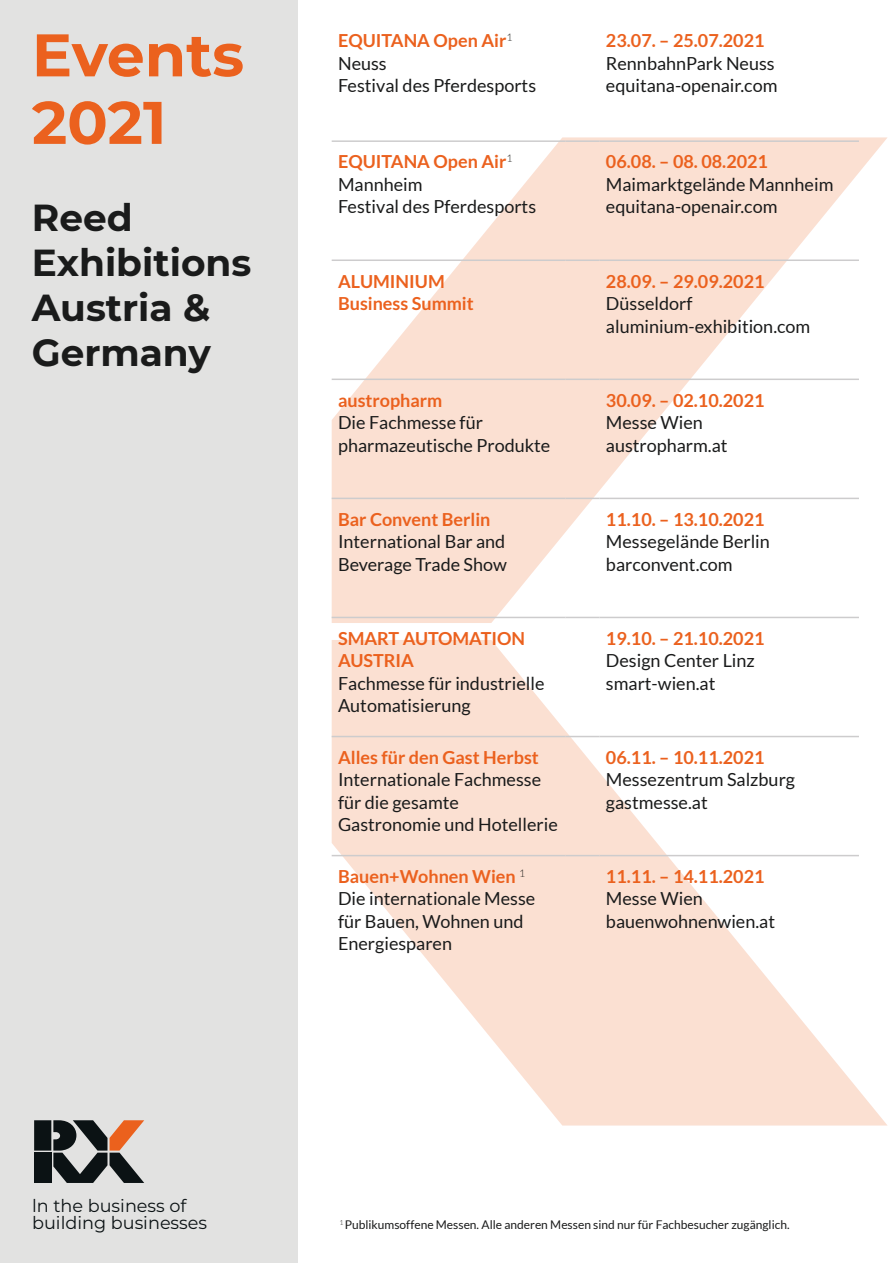
<style>
.page{position:relative;width:893px;height:1263px;background:#fff}
.page>*{position:absolute;margin:0;border:0;box-sizing:border-box;transform-origin:0 0}
.t1{font:700 60px/67.5px "Montserrat";color:#eb611e}
.t2{font:700 37.5px/45px "Montserrat";color:#1a1b1b}
.t3{font:18px/22.5px "Lato";color:#1a1b1b}
.t4{font:700 18px/22.5px "Lato";color:#eb611e}
.t5{font:17.7px/17.1px "Montserrat";color:#0b1214}
.t6{font:12px "Lato";color:#1a1b1b}
.s1{font-weight:400;color:#1a1b1b}
</style>
<div class="page">
<svg style="left:332px;top:137px;width:555px;height:486px;fill:#fbe0d2"></svg>
<svg style="left:332px;top:640px;width:555px;height:485px;fill:#fbe0d2"></svg>
<div style="left:0;top:0;width:298px;height:1263px;background:#e2e2e1"></div>
<hr style="left:332px;top:140px;width:234px;height:2px;background:#cdcccd">
<hr style="left:566px;top:140px;width:34px;height:2px;background:#cdcccd">
<hr style="left:600px;top:140px;width:259px;height:2px;background:#cdcccd">
<hr style="left:332px;top:259px;width:234px;height:2px;background:#cdcccd">
<hr style="left:566px;top:259px;width:34px;height:2px;background:#cdcccd">
<hr style="left:600px;top:259px;width:259px;height:2px;background:#cdcccd">
<hr style="left:332px;top:379px;width:234px;height:1px;background:#cdcccd">
<hr style="left:566px;top:379px;width:34px;height:1px;background:#cdcccd">
<hr style="left:600px;top:379px;width:259px;height:1px;background:#cdcccd">
<hr style="left:332px;top:498px;width:234px;height:1px;background:#cdcccd">
<hr style="left:566px;top:498px;width:34px;height:1px;background:#cdcccd">
<hr style="left:600px;top:498px;width:259px;height:1px;background:#cdcccd">
<hr style="left:332px;top:617px;width:234px;height:1px;background:#cdcccd">
<hr style="left:566px;top:617px;width:34px;height:1px;background:#cdcccd">
<hr style="left:600px;top:617px;width:259px;height:1px;background:#cdcccd">
<hr style="left:332px;top:736px;width:234px;height:1px;background:#cdcccd">
<hr style="left:566px;top:736px;width:34px;height:1px;background:#cdcccd">
<hr style="left:600px;top:736px;width:259px;height:1px;background:#cdcccd">
<hr style="left:332px;top:855px;width:234px;height:1px;background:#cdcccd">
<hr style="left:566px;top:855px;width:34px;height:1px;background:#cdcccd">
<hr style="left:600px;top:855px;width:259px;height:1px;background:#cdcccd">
<svg style="left:34px;top:1120px;width:110px;height:63px"></svg>
<div style="left:34px;top:1152px;width:17px;height:31px;background:#0b1214"></div>
<p class="t1" style="left:32px;top:18px;width:214px">Events<br>2021</p>
<p class="t2" style="left:32px;top:193px;width:221px">Reed<br>Exhibitions<br>Austria &amp;<br>Germany</p>
<p class="t4" style="left:338px;top:29px;width:176px">EQUITANA Open Air<sup>1<br></sup><span class="s1">Neuss</span></p>
<p class="t3" style="left:338px;top:74px;width:200px">Festival des Pferdesports</p>
<p class="t4" style="left:338px;top:150px;width:176px">EQUITANA Open Air<sup>1<br></sup><span class="s1">Mannheim</span></p>
<p class="t3" style="left:338px;top:196px;width:200px">Festival des Pferdesports</p>
<p class="t4" style="left:606px;top:29px;width:170px">23.07. – 25.07.2021<br><span class="s1">RennbahnPark Neuss</span></p>
<p class="t3" style="left:606px;top:74px;width:173px">equitana-openair.com</p>
<p class="t4" style="left:606px;top:150px;width:164px">06.08. – 08. 08.2021</p>
<p class="t3" style="left:606px;top:173px;width:229px">Maimarktgelände Mannheim</p>
<p class="t3" style="left:606px;top:196px;width:173px">equitana-openair.com</p>
<p class="t4" style="left:338px;top:269px;width:137px">ALUMINIUM<br>Business Summit</p>
<p class="t4" style="left:606px;top:269px;width:160px">28.09. – 29.09.2021</p>
<p class="t3" style="left:606px;top:292px;width:88px">Düsseldorf</p>
<p class="t3" style="left:606px;top:315px;width:206px">aluminium-exhibition.com</p>
<p class="t4" style="left:338px;top:388px;width:106px">austropharm</p>
<p class="t3" style="left:338px;top:411px;width:214px">Die Fachmesse für pharmazeutische Produkte</p>
<p class="t4" style="left:338px;top:508px;width:154px">Bar Convent Berlin</p>
<p class="t3" style="left:338px;top:530px;width:170px">International Bar and<br>Beverage Trade Show</p>
<p class="t4" style="left:338px;top:627px;width:189px">SMART AUTOMATION<br>AUSTRIA</p>
<p class="t3" style="left:338px;top:672px;width:208px">Fachmesse für industrielle<br>Automatisierung</p>
<p class="t4" style="left:338px;top:746px;width:202px">Alles für den Gast Herbst</p>
<p class="t3" style="left:338px;top:768px;width:221px">Internationale Fachmesse für die gesamte<br>Gastronomie und Hotellerie</p>
<p class="t4" style="left:338px;top:865px;width:189px">Bauen+Wohnen Wien <sup>1</sup></p>
<p class="t3" style="left:338px;top:887px;width:199px">Die internationale Messe für Bauen, Wohnen und<br>Energiesparen</p>
<p class="t4" style="left:606px;top:388px;width:160px">30.09. – 02.10.2021</p>
<p class="t3" style="left:606px;top:411px;width:98px">Messe Wien</p>
<p class="t3" style="left:606px;top:434px;width:123px">austropharm.at</p>
<p class="t4" style="left:606px;top:508px;width:160px">11.10. – 13.10.2021</p>
<p class="t3" style="left:606px;top:530px;width:165px">Messegelände Berlin</p>
<p class="t3" style="left:606px;top:553px;width:128px">barconvent.com</p>
<p class="t4" style="left:606px;top:627px;width:160px">19.10. – 21.10.2021</p>
<p class="t3" style="left:606px;top:649px;width:150px">Design Center Linz</p>
<p class="t3" style="left:606px;top:672px;width:111px">smart-wien.at</p>
<p class="t4" style="left:606px;top:746px;width:160px">06.11. – 10.11.2021</p>
<p class="t3" style="left:606px;top:768px;width:191px">Messezentrum Salzburg</p>
<p class="t3" style="left:606px;top:791px;width:103px">gastmesse.at</p>
<p class="t4" style="left:606px;top:865px;width:160px">11.11. – 14.11.2021</p>
<p class="t3" style="left:606px;top:887px;width:98px">Messe Wien</p>
<p class="t3" style="left:606px;top:910px;width:171px">bauenwohnenwien.at</p>
<p class="t5" style="left:32px;top:1196px;width:177px">ln the business of building businesses</p>
<p class="t6" style="left:339px;top:1218px;width:452px"><sup>1</sup> Publikumsoffene Messen. Alle anderen Messen sind nur für Fachbesucher zugänglich.</p>
</div>
